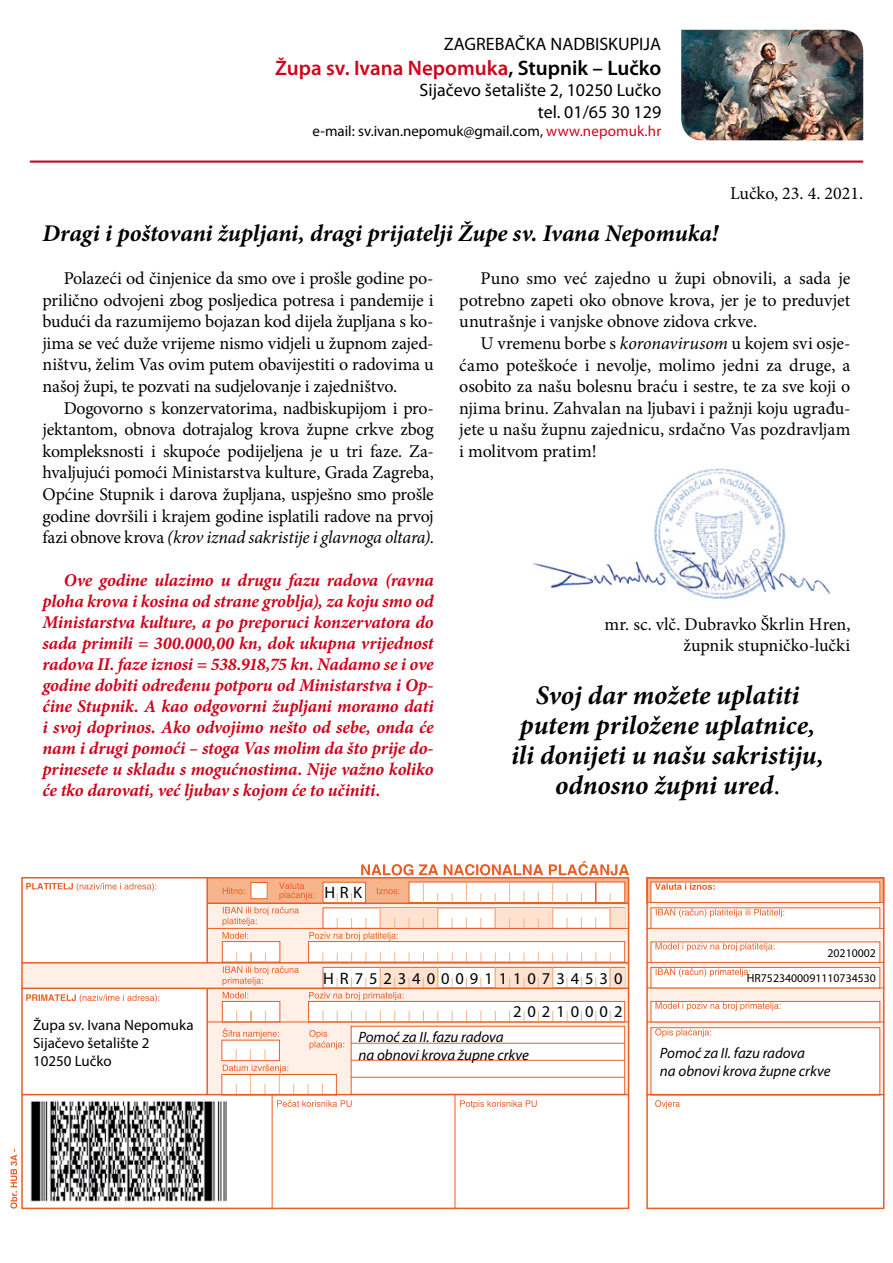
<style>
.page{position:relative;width:893px;height:1263px;background:#fff}
.page>*{position:absolute;margin:0;border:0;box-sizing:border-box;transform-origin:0 0}
.t1{font:italic 700 27px/30px "Minion Pro";color:#000;text-align:center}
.t2{font:italic 700 24px "Minion Pro";letter-spacing:-.005em;color:#000}
.t3{font:600 21px "Myriad Pro";color:#cc061d}
.t4{font:18px/21.6px "Minion Pro";letter-spacing:-.01em;color:#000;text-align:justify}
.t5{font:italic 700 18px/21px "Minion Pro";letter-spacing:-.01em;color:#cc061d;text-align:justify}
.t6{font:18px/21.6px "Myriad Pro";color:#000;text-align:right}
.t7{font:16.5px/33.3px "Myriad Pro";letter-spacing:.36em;color:#000;text-align:right}
.t8{font:15px/18px "Myriad Pro";color:#000}
.t9{font:italic 15px/18px "Myriad Pro";color:#000}
.t10{font:11.85px "Myriad Pro";color:#000}
.s1{color:#000}
.s2{color:#cc061d}
.s3{font-style:italic}
.s4{font-weight:400;font-style:normal}
</style>
<div class="page">
<img style="left:654px;top:468px;width:132px;height:73px">
<img style="left:681px;top:30px;width:182px;height:110px">
<hr style="left:30px;top:161px;width:833px;height:2px;background:#cc061d">
<img style="left:532px;top:541px;width:299px;height:58px">
<div style="left:647px;top:878px;width:236px;height:25px;background:linear-gradient(to right,#f8bb98,#f8bb98)"></div>
<svg style="left:655px;top:1100px;width:25px;height:9px"></svg>
<div style="left:648px;top:904px;width:235px;height:190px;background:#fef0e7"></div>
<hr style="left:646px;top:1021px;width:238px;height:1px;background:#e95e26">
<hr style="left:646px;top:987px;width:238px;height:1px;background:#e95e26">
<hr style="left:646px;top:962px;width:238px;height:1px;background:#e95e26">
<hr style="left:646px;top:928px;width:238px;height:1px;background:#e95e26">
<div style="left:651px;top:1001px;width:229px;height:21px;background:#fff"></div>
<div style="left:651px;top:1001px;width:229px;height:21px;border:1px solid #e95e26"></div>
<div style="left:651px;top:967px;width:229px;height:21px;background:#fff"></div>
<div style="left:651px;top:967px;width:229px;height:21px;border:1px solid #e95e26"></div>
<div style="left:651px;top:942px;width:229px;height:20px;background:#fff"></div>
<div style="left:651px;top:941px;width:229px;height:22px;border:1px solid #e95e26"></div>
<div style="left:651px;top:908px;width:229px;height:20px;background:#fff"></div>
<div style="left:651px;top:907px;width:229px;height:22px;border:1px solid #e95e26"></div>
<div style="left:651px;top:882px;width:229px;height:20px;background:#fff"></div>
<div style="left:651px;top:882px;width:229px;height:21px;border:1px solid #e95e26"></div>
<div style="left:651px;top:1028px;width:229px;height:67px;background:#fff"></div>
<div style="left:651px;top:1027px;width:229px;height:68px;border:1px solid #e95e26"></div>
<hr style="left:646px;top:1094px;width:238px;height:1px;background:#e95e26">
<svg style="left:655px;top:883px;width:59px;height:7px"></svg>
<svg style="left:656px;top:909px;width:128px;height:8px"></svg>
<svg style="left:655px;top:943px;width:120px;height:8px"></svg>
<svg style="left:656px;top:968px;width:94px;height:9px"></svg>
<svg style="left:655px;top:1002px;width:126px;height:9px"></svg>
<svg style="left:655px;top:1029px;width:56px;height:8px"></svg>
<div style="left:646px;top:877px;width:238px;height:332px;border:2px solid #e95e26"></div>
<div style="left:208px;top:903px;width:421px;height:191px;background:#fef0e7"></div>
<div style="left:309px;top:941px;width:316px;height:21px;background:#fff"></div>
<div style="left:308px;top:941px;width:317px;height:21px;border:1px solid #e95e26"></div>
<div style="left:309px;top:1001px;width:316px;height:21px;background:#fff"></div>
<div style="left:308px;top:1001px;width:317px;height:21px;border:1px solid #e95e26"></div>
<div style="left:23px;top:963px;width:229px;height:25px;background:#fef0e7"></div>
<svg style="left:208px;top:880px;width:418px;height:22px"></svg>
<div style="left:409px;top:882px;width:216px;height:20px;background:#fff"></div>
<svg style="left:26px;top:883px;width:130px;height:8px"></svg>
<svg style="left:26px;top:994px;width:133px;height:9px"></svg>
<hr style="left:455px;top:1094px;width:1px;height:115px;background:#e95e26">
<hr style="left:272px;top:1095px;width:1px;height:114px;background:#e95e26">
<hr style="left:206px;top:877px;width:2px;height:86px;background:#e95e26">
<hr style="left:206px;top:988px;width:2px;height:107px;background:#e95e26">
<div style="left:323px;top:908px;width:302px;height:20px;background:#fff"></div>
<div style="left:323px;top:967px;width:302px;height:21px;background:#fff"></div>
<div style="left:323px;top:967px;width:302px;height:21px;border:1px solid #e95e26"></div>
<div style="left:351px;top:1026px;width:274px;height:68px;background:#fff"></div>
<div style="left:351px;top:1026px;width:274px;height:68px;border:1px solid #e95e26"></div>
<div style="left:381px;top:908px;width:56px;height:20px;background:#fde2d0"></div>
<div style="left:381px;top:968px;width:56px;height:19px;background:#fde2d0"></div>
<div style="left:495px;top:908px;width:57px;height:20px;background:#fde2d0"></div>
<div style="left:495px;top:968px;width:57px;height:19px;background:#fde2d0"></div>
<div style="left:611px;top:908px;width:13px;height:20px;background:#fde2d0"></div>
<div style="left:611px;top:968px;width:13px;height:20px;background:#fde2d0"></div>
<div style="left:222px;top:941px;width:58px;height:21px;background:#fff"></div>
<div style="left:222px;top:941px;width:58px;height:21px;border:1px solid #e95e26"></div>
<svg style="left:223px;top:952px;width:76px;height:33px"></svg>
<svg style="left:223px;top:992px;width:25px;height:6px"></svg>
<div style="left:222px;top:1001px;width:58px;height:21px;background:#fff"></div>
<div style="left:222px;top:1001px;width:58px;height:21px;border:1px solid #e95e26"></div>
<svg style="left:250px;top:1011px;width:2px;height:10px"></svg>
<svg style="left:223px;top:882px;width:176px;height:58px"></svg>
<svg style="left:309px;top:952px;width:101px;height:48px"></svg>
<svg style="left:423px;top:882px;width:1px;height:20px"></svg>
<svg style="left:437px;top:893px;width:2px;height:35px"></svg>
<svg style="left:437px;top:952px;width:2px;height:35px"></svg>
<svg style="left:466px;top:882px;width:1px;height:20px"></svg>
<svg style="left:495px;top:893px;width:1px;height:35px"></svg>
<svg style="left:495px;top:952px;width:1px;height:35px"></svg>
<svg style="left:509px;top:882px;width:1px;height:20px"></svg>
<svg style="left:552px;top:882px;width:2px;height:46px"></svg>
<svg style="left:552px;top:952px;width:2px;height:35px"></svg>
<svg style="left:595px;top:882px;width:1px;height:20px"></svg>
<svg style="left:610px;top:893px;width:1px;height:35px"></svg>
<svg style="left:610px;top:952px;width:1px;height:35px"></svg>
<hr style="left:208px;top:928px;width:420px;height:1px;background:#e95e26">
<hr style="left:21px;top:962px;width:607px;height:1px;background:#e95e26">
<hr style="left:208px;top:1021px;width:420px;height:1px;background:#e95e26">
<hr style="left:21px;top:987px;width:607px;height:2px;background:#e95e26">
<hr style="left:351px;top:1043px;width:274px;height:1px;background:#e95e26">
<hr style="left:351px;top:1060px;width:274px;height:1px;background:#e95e26">
<hr style="left:351px;top:1077px;width:274px;height:1px;background:#e95e26">
<hr style="left:21px;top:1094px;width:607px;height:1px;background:#e95e26">
<hr style="left:208px;top:902px;width:420px;height:2px;background:#e95e26">
<svg style="left:222px;top:1028px;width:315px;height:81px"></svg>
<svg style="left:10px;top:1149px;width:7px;height:59px"></svg>
<svg style="left:361px;top:861px;width:268px;height:14px"></svg>
<div style="left:21px;top:877px;width:608px;height:332px;border:2px solid #e95e26"></div>
<img style="left:30px;top:1099px;width:197px;height:103px">
<p class="t6" style="left:444px;top:33px;width:219px">ZAGREBAČKA NADBISKUPIJA</p>
<p class="t3" style="left:275px;top:54px;width:387px">Župa sv. Ivana Nepomuka<span class="s1">, Stupnik – Lučko</span></p>
<p class="t6" style="left:420px;top:79px;width:243px">Sijačevo šetalište 2, 10250 Lučko tel. 01/65 30 129</p>
<p class="t8" style="left:312px;top:122px;width:350px">e-mail: sv.ivan.nepomuk@gmail.com, <span class="s2">www.nepomuk.hr</span></p>
<p class="t4" style="left:730px;top:182px;width:134px">Lučko, 23. 4. 2021.</p>
<h2 class="t2" style="left:43px;top:216px;width:677px">Dragi i poštovani župljani, dragi prijatelji Župe sv. Ivana Nepomuka!</h2>
<p class="t4" style="left:43px;top:268px;width:393px;text-indent:21px">Polazeći od činjenice da smo ove i prošle godine po&shy;prilično odvojeni zbog posljedica potresa i pandemije i budući da razumijemo bojazan kod dijela župljana s ko&shy;jima se već duže vrijeme nismo vidjeli u župnom zajed&shy;ništvu, želim Vas ovim putem obavijestiti o radovima u našoj župi, te pozvati na sudjelovanje i zajedništvo.</p>
<p class="t4" style="left:43px;top:397px;width:393px;text-indent:21px">Dogovorno s konzervatorima, nadbiskupijom i pro&shy;jektantom, obnova dotrajalog krova župne crkve zbog kompleksnosti i skupoće podijeljena je u tri faze. Za&shy;hvaljujući pomoći Ministarstva kulture, Grada Zagreba, Općine Stupnik i darova župljana, uspješno smo prošle godine dovršili i krajem godine isplatili radove na prvoj fazi obnove krova <span class="s3">(krov iznad sakristije i glavnoga oltara)</span>.</p>
<p class="t5" style="left:43px;top:569px;width:393px;text-indent:21px">Ove godine ulazimo u drugu fazu radova (ravna ploha krova i kosina od strane groblja), za koju smo od Ministarstva kulture, a po preporuci konzervatora do sada primili = 300.000,00 kn, dok ukupna vrijednost radova II. faze iznosi = 538.918,75 kn. Nadamo se i ove godine dobiti određenu potporu od Ministarstva i Op&shy;ćine Stupnik. A kao odgovorni župljani moramo dati i svoj doprinos. Ako odvojimo nešto od sebe, onda će nam i drugi pomoći – stoga Vas molim da što prije do&shy;prinesete u skladu s mogućnostima. Nije važno koliko će tko darovati, već ljubav s kojom će to učiniti.</p>
<p class="t4" style="left:459px;top:268px;width:393px;text-indent:21px">Puno smo već zajedno u župi obnovili, a sada je potrebno zapeti oko obnove krova, jer je to preduvjet unutrašnje i vanjske obnove zidova crkve.</p>
<p class="t4" style="left:459px;top:332px;width:393px;text-indent:21px">U vremenu borbe s <span class="s3">koronavirusom</span> u kojem svi osje&shy;ćamo poteškoće i nevolje, molimo jedni za druge, a osobito za našu bolesnu braću i sestre, te za sve koji o njima brinu. Zahvalan na ljubavi i pažnji koju ugrađu&shy;jete u našu župnu zajednicu, srdačno Vas pozdravljam i molitvom pratim!</p>
<p class="t4" style="left:604px;top:613px;width:248px;text-align:right">mr. sc. vlč. Dubravko Škrlin Hren, župnik stupničko-lučki</p>
<h1 class="t1" style="left:511px;top:680px;width:314px">Svoj dar možete uplatiti putem priložene uplatnice, ili donijeti u našu sakristiju, odnosno župni ured<span class="s4">.</span></h1>
<p class="t8" style="left:33px;top:1016px;width:162px">Župa sv. Ivana Nepomuka<br>Sijačevo šetalište 2<br>10250 Lučko</p>
<p class="t7" style="left:325px;top:876px;width:39px">HRK</p>
<p class="t7" style="left:323px;top:961px;width:301px">HR7523400091110734530<br>20210002</p>
<p class="t9" style="left:358px;top:1027px;width:172px">Pomoć za II. fazu radova<br>na obnovi krova župne crkve</p>
<p class="t10" style="left:827px;top:945px;width:50px">20210002</p>
<p class="t10" style="left:747px;top:971px;width:131px">HR7523400091110734530</p>
<p class="t9" style="left:660px;top:1044px;width:172px">Pomoć za II. fazu radova<br>na obnovi krova župne crkve</p>
</div>
